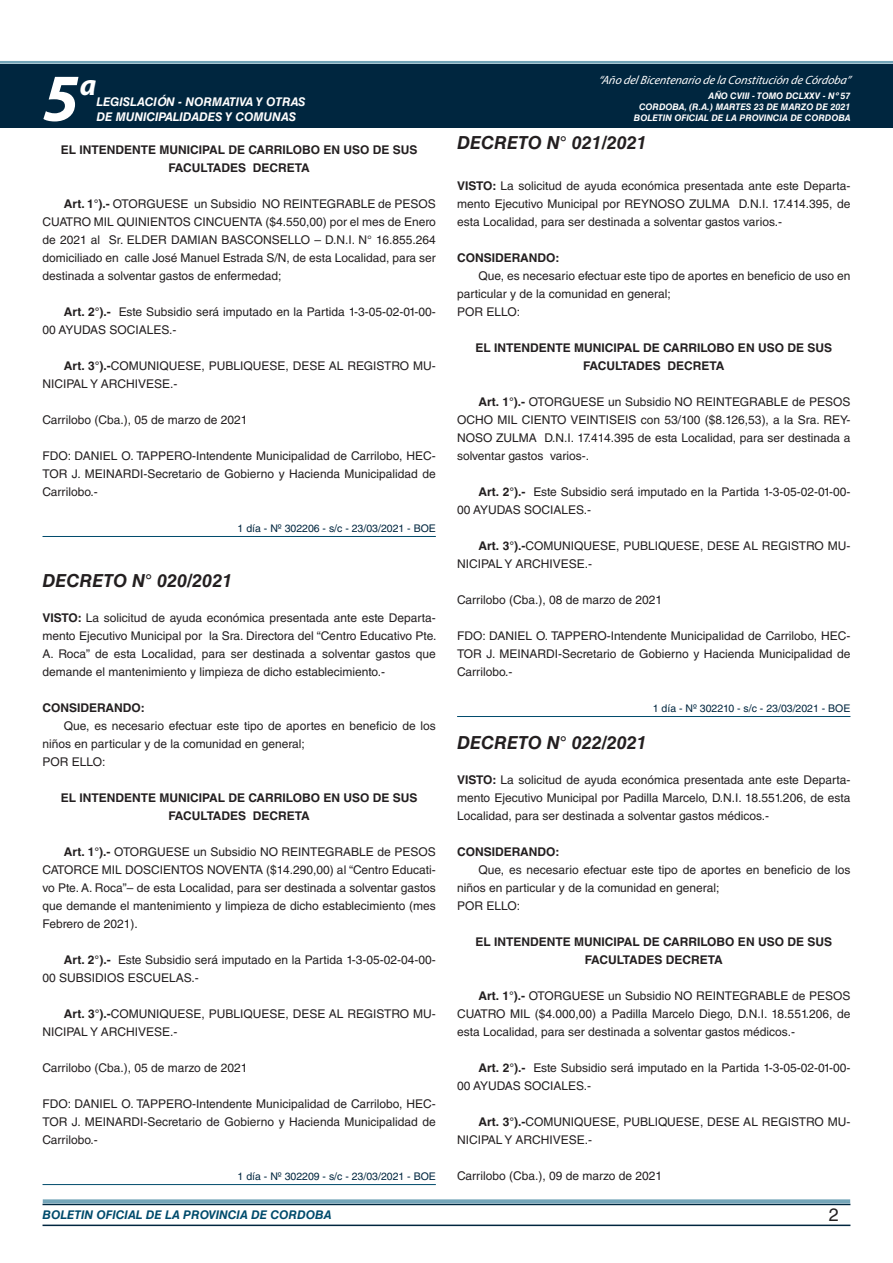
<style>
.page{position:relative;width:893px;height:1263px;background:#fff}
.page>*{position:absolute;margin:0;border:0;box-sizing:border-box;transform-origin:0 0}
.t1{font:italic 700 67.5px "Myriad Pro";color:#fff}
.t2{font:italic 700 30px "Myriad Pro";color:#fff}
.NOMBRE_DE_MINISTERIO{font:italic 700 18px "Helvetica LT Std";color:#231f20}
.t3{font:18px "Helvetica LT Std";color:#231f20}
.BASE{font:12px/18px "Helvetica LT Std";color:#231f20}
.RESUELVE{font:700 12px/18px "Helvetica LT Std";color:#231f20;text-align:center}
.t4{font:italic 700 12px "Helvetica LT Std";color:#fff}
.t5{font:italic 12px "Myriad Pro";color:#fff}
.BASE-2{font:700 12px "Helvetica LT Std";color:#231f20}
.t6{font:italic 700 12px "Helvetica LT Std";color:#004b6c}
.FECHA_DE_VENCIMIENTO{font:10.5px "Helvetica LT Std";color:#00263f}
.t7{font:italic 700 9px/10.8px "Helvetica LT Std";color:#fff;text-align:right}
.s1{font-weight:700}
</style>
<div class="page">
<div style="left:0;top:61px;width:893px;height:6px;background:#fff;opacity:.75"></div>
<div style="left:0;top:64px;width:893px;height:64px;background:#00263f"></div>
<hr style="left:43px;top:1224px;width:807px;height:2px;background:#00263f">
<div style="left:42px;top:1198px;width:809px;height:8px;background:#fff;opacity:.75"></div>
<hr style="left:43px;top:536px;width:393px;height:1px;background:#004b6c">
<hr style="left:43px;top:1184px;width:393px;height:1px;background:#004b6c">
<hr style="left:457px;top:716px;width:393px;height:1px;background:#004b6c">
<h1 class="t1" style="left:43px;top:54px;width:38px">5</h1>
<h2 class="t2" style="left:80px;top:66px;width:18px">a</h2>
<p class="t4" style="left:96px;top:95px;width:211px">LEGISLACIÓN - NORMATIVA Y OTRAS</p>
<p class="t4" style="left:96px;top:109px;width:201px">DE MUNICIPALIDADES Y COMUNAS</p>
<p class="RESUELVE" style="left:61px;top:140px;width:358px">EL INTENDENTE MUNICIPAL DE CARRILOBO EN USO DE SUS<br>FACULTADES DECRETA</p>
<p class="BASE" style="left:43px;top:195px;width:395px;text-align:justify;text-indent:21px"><span class="s1">Art. 1°).-</span> OTORGUESE un Subsidio NO REINTEGRABLE de PESOS CUATRO MIL QUINIENTOS CINCUENTA ($4.550,00) por el mes de Enero de 2021 al Sr. ELDER DAMIAN BASCONSELLO – D.N.I. N° 16.855.264 domiciliado en calle José Manuel Estrada S/N, de esta Localidad, para ser destinada a solventar gastos de enfermedad;</p>
<p class="BASE" style="left:43px;top:303px;width:395px;text-indent:21px"><span class="s1">Art. 2°).-</span> Este Subsidio será imputado en la Partida 1-3-05-02-01-00-<br>00 AYUDAS SOCIALES.-</p>
<p class="BASE" style="left:43px;top:357px;width:395px;text-indent:21px"><span class="s1">Art. 3°).-</span>COMUNIQUESE, PUBLIQUESE, DESE AL REGISTRO MU-<br>NICIPAL Y ARCHIVESE.-</p>
<p class="BASE" style="left:43px;top:411px;width:207px">Carrilobo (Cba.), 05 de marzo de 2021</p>
<p class="BASE" style="left:43px;top:447px;width:395px;text-align:justify">FDO: DANIEL O. TAPPERO-Intendente Municipalidad de Carrilobo, HEC-TOR J. MEINARDI-Secretario de Gobierno y Hacienda Municipalidad de Carrilobo.-</p>
<p class="FECHA_DE_VENCIMIENTO" style="left:238px;top:522px;width:200px">1 día - Nº 302206 - s/c - 23/03/2021 - BOE</p>
<p class="NOMBRE_DE_MINISTERIO" style="left:43px;top:570px;width:191px">DECRETO N° 020/2021</p>
<p class="BASE" style="left:43px;top:609px;width:395px;text-align:justify"><span class="s1">VISTO:</span> La solicitud de ayuda económica presentada ante este Departa&shy;mento Ejecutivo Municipal por la Sra. Directora del “Centro Educativo Pte.<br>A. Roca” de esta Localidad, para ser destinada a solventar gastos que demande el mantenimiento y limpieza de dicho establecimiento.-</p>
<p class="BASE-2" style="left:43px;top:700px;width:104px">CONSIDERANDO:</p>
<p class="BASE" style="left:43px;top:717px;width:395px;text-indent:21px">Que, es necesario efectuar este tipo de aportes en beneficio de los niños en particular y de la comunidad en general;</p>
<p class="BASE" style="left:43px;top:753px;width:64px">POR ELLO:</p>
<p class="RESUELVE" style="left:61px;top:788px;width:358px">EL INTENDENTE MUNICIPAL DE CARRILOBO EN USO DE SUS<br>FACULTADES DECRETA</p>
<p class="BASE" style="left:43px;top:843px;width:395px;text-align:justify;text-indent:21px"><span class="s1">Art. 1°).-</span> OTORGUESE un Subsidio NO REINTEGRABLE de PESOS CATORCE MIL DOSCIENTOS NOVENTA ($14.290,00) al “Centro Educati&shy;vo Pte. A. Roca”– de esta Localidad, para ser destinada a solventar gastos que demande el mantenimiento y limpieza de dicho establecimiento (mes Febrero de 2021).</p>
<p class="BASE" style="left:43px;top:951px;width:395px;text-indent:21px"><span class="s1">Art. 2°).-</span> Este Subsidio será imputado en la Partida 1-3-05-02-04-00-<br>00 SUBSIDIOS ESCUELAS.-</p>
<p class="BASE" style="left:43px;top:1005px;width:395px;text-indent:21px"><span class="s1">Art. 3°).-</span>COMUNIQUESE, PUBLIQUESE, DESE AL REGISTRO MU-<br>NICIPAL Y ARCHIVESE.-</p>
<p class="BASE" style="left:43px;top:1059px;width:207px">Carrilobo (Cba.), 05 de marzo de 2021</p>
<p class="BASE" style="left:43px;top:1095px;width:395px;text-align:justify">FDO: DANIEL O. TAPPERO-Intendente Municipalidad de Carrilobo, HEC-TOR J. MEINARDI-Secretario de Gobierno y Hacienda Municipalidad de Carrilobo.-</p>
<p class="FECHA_DE_VENCIMIENTO" style="left:238px;top:1170px;width:200px">1 día - Nº 302209 - s/c - 23/03/2021 - BOE</p>
<p class="t5" style="left:598px;top:72px;width:254px">“Año delBicentenario de la Constitución de Córdoba”</p>
<p class="t7" style="left:634px;top:91px;width:218px">AÑO CVIII - TOMO DCLXXV - Nº 57<br>CORDOBA, (R.A.) MARTES 23 DE MARZO DE 2021<br>BOLETIN OFICIAL DE LA PROVINCIA DE CORDOBA</p>
<p class="NOMBRE_DE_MINISTERIO" style="left:457px;top:131px;width:191px">DECRETO N° 021/2021</p>
<p class="BASE" style="left:457px;top:177px;width:395px;text-align:justify"><span class="s1">VISTO:</span> La solicitud de ayuda económica presentada ante este Departa&shy;mento Ejecutivo Municipal por REYNOSO ZULMA D.N.I. 17.414.395, de esta Localidad, para ser destinada a solventar gastos varios.-</p>
<p class="BASE-2" style="left:457px;top:250px;width:104px">CONSIDERANDO:</p>
<p class="BASE" style="left:457px;top:267px;width:395px;text-indent:21px">Que, es necesario efectuar este tipo de aportes en beneficio de uso en particular y de la comunidad en general;</p>
<p class="BASE" style="left:457px;top:303px;width:64px">POR ELLO:</p>
<p class="RESUELVE" style="left:476px;top:338px;width:358px">EL INTENDENTE MUNICIPAL DE CARRILOBO EN USO DE SUS<br>FACULTADES DECRETA</p>
<p class="BASE" style="left:457px;top:393px;width:395px;text-align:justify;text-indent:21px"><span class="s1">Art. 1°).-</span> OTORGUESE un Subsidio NO REINTEGRABLE de PESOS OCHO MIL CIENTO VEINTISEIS con 53/100 ($8.126,53), a la Sra. REY-NOSO ZULMA D.N.I. 17.414.395 de esta Localidad, para ser destinada a solventar gastos varios-.</p>
<p class="BASE" style="left:457px;top:483px;width:395px;text-indent:21px"><span class="s1">Art. 2°).-</span> Este Subsidio será imputado en la Partida 1-3-05-02-01-00-<br>00 AYUDAS SOCIALES.-</p>
<p class="BASE" style="left:457px;top:537px;width:395px;text-indent:21px"><span class="s1">Art. 3°).-</span>COMUNIQUESE, PUBLIQUESE, DESE AL REGISTRO MU-<br>NICIPAL Y ARCHIVESE.-</p>
<p class="BASE" style="left:457px;top:591px;width:207px">Carrilobo (Cba.), 08 de marzo de 2021</p>
<p class="BASE" style="left:457px;top:627px;width:395px;text-align:justify">FDO: DANIEL O. TAPPERO-Intendente Municipalidad de Carrilobo, HEC-TOR J. MEINARDI-Secretario de Gobierno y Hacienda Municipalidad de Carrilobo.-</p>
<p class="FECHA_DE_VENCIMIENTO" style="left:653px;top:702px;width:199px">1 día - Nº 302210 - s/c - 23/03/2021 - BOE</p>
<p class="NOMBRE_DE_MINISTERIO" style="left:457px;top:732px;width:191px">DECRETO N° 022/2021</p>
<p class="BASE" style="left:457px;top:771px;width:395px;text-align:justify"><span class="s1">VISTO:</span> La solicitud de ayuda económica presentada ante este Departa&shy;mento Ejecutivo Municipal por Padilla Marcelo, D.N.I. 18.551.206, de esta Localidad, para ser destinada a solventar gastos médicos.-</p>
<p class="BASE-2" style="left:457px;top:844px;width:104px">CONSIDERANDO:</p>
<p class="BASE" style="left:457px;top:861px;width:395px;text-indent:21px">Que, es necesario efectuar este tipo de aportes en beneficio de los niños en particular y de la comunidad en general;</p>
<p class="BASE" style="left:457px;top:897px;width:64px">POR ELLO:</p>
<p class="RESUELVE" style="left:476px;top:932px;width:358px">EL INTENDENTE MUNICIPAL DE CARRILOBO EN USO DE SUS<br>FACULTADES DECRETA</p>
<p class="BASE" style="left:457px;top:987px;width:395px;text-align:justify;text-indent:21px"><span class="s1">Art. 1°).-</span> OTORGUESE un Subsidio NO REINTEGRABLE de PESOS CUATRO MIL ($4.000,00) a Padilla Marcelo Diego, D.N.I. 18.551.206, de esta Localidad, para ser destinada a solventar gastos médicos.-</p>
<p class="BASE" style="left:457px;top:1059px;width:395px;text-indent:21px"><span class="s1">Art. 2°).-</span> Este Subsidio será imputado en la Partida 1-3-05-02-01-00-<br>00 AYUDAS SOCIALES.-</p>
<p class="BASE" style="left:457px;top:1113px;width:395px;text-indent:21px"><span class="s1">Art. 3°).-</span>COMUNIQUESE, PUBLIQUESE, DESE AL REGISTRO MU-<br>NICIPAL Y ARCHIVESE.-</p>
<p class="BASE" style="left:457px;top:1167px;width:207px">Carrilobo (Cba.), 09 de marzo de 2021</p>
<p class="t6" style="left:43px;top:1208px;width:290px">BOLETIN OFICIAL DE LA PROVINCIA DE CORDOBA</p>
<p class="t3" style="left:829px;top:1204px;width:12px">2</p>
</div>
